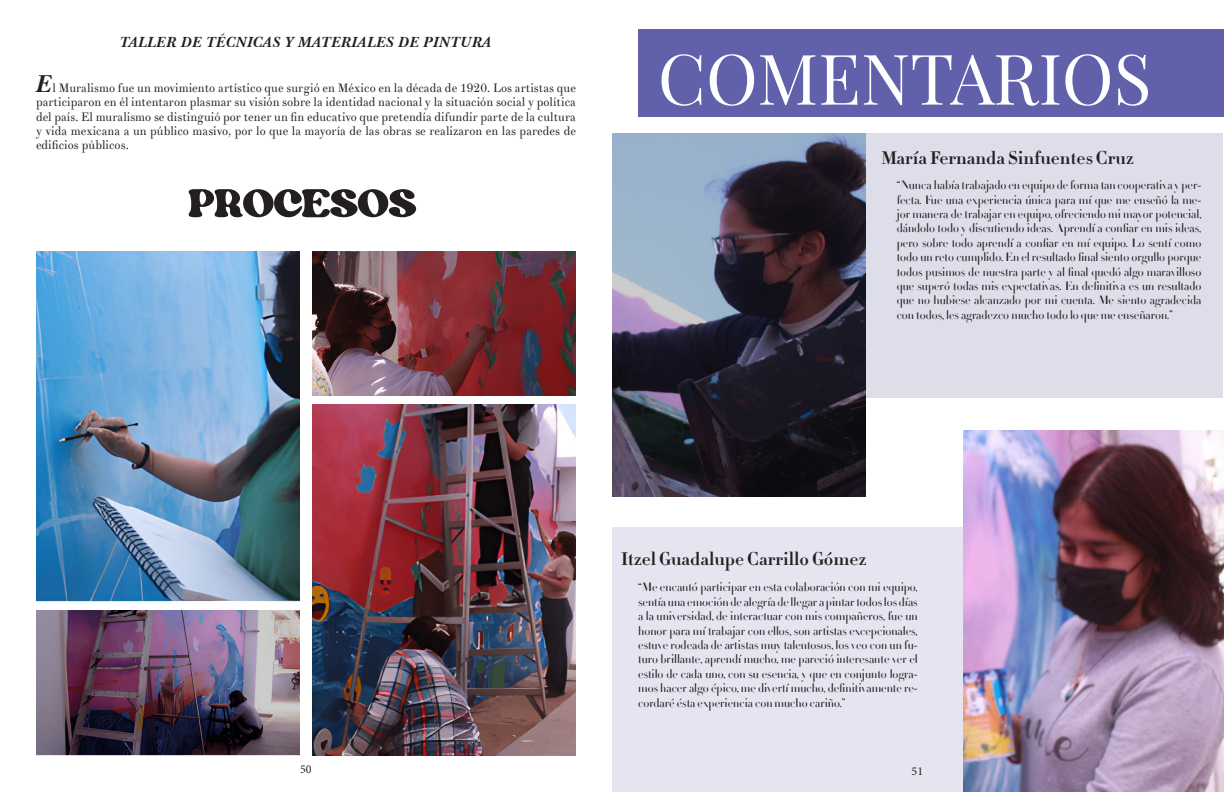
<style>
.page{position:relative;width:1224px;height:792px;background:#fff}
.page>*{position:absolute;margin:0;border:0;box-sizing:border-box;transform-origin:0 0}
.t1{font:70px "Playfair Display";color:#fff}
.t2{font:56px "Margin DEMO";color:#231f20}
.t3{font:18px "Didot HTF B06 Bold";color:#231f20}
.t4{font:italic 700 15px "Baskerville BT";color:#231f20}
.t5{font:12px/14.4px "Didot HTF M96 Medium";color:#231f20;text-align:justify}
.t6{font:12px/14.4px "Theano Didot";color:#231f20;text-align:justify}
.t7{font:12px "Minion Pro";color:#231f20}
.s1{font-family:"Baskerville BT";font-weight:700;font-style:italic;font-size:25px}
</style>
<div class="page">
<img style="left:36px;top:611px;width:264px;height:145px">
<img style="left:312px;top:251px;width:264px;height:145px">
<img style="left:312px;top:405px;width:264px;height:351px">
<img style="left:36px;top:251px;width:264px;height:351px">
<div style="left:638px;top:29px;width:586px;height:87px;background:#6160aa"></div>
<div style="left:612px;top:133px;width:611px;height:265px;background:#dedeeb"></div>
<img style="left:612px;top:134px;width:254px;height:362px">
<div style="left:612px;top:527px;width:605px;height:265px;background:#e6e4f0"></div>
<img style="left:963px;top:430px;width:260px;height:362px">
<p class="t4" style="left:120px;top:33px;width:373px">TALLER DE TÉCNICAS Y MATERIALES DE PINTURA</p>
<p class="t6" style="left:36px;top:81px;width:542px"><span class="s1">E</span>l Muralismo fue un movimiento artístico que surgió en México en la década de 1920. Los artistas que participaron en él intentaron plasmar su visión sobre la identidad nacional y la situación social y política del país. El muralismo se distinguió por tener un fin educativo que pretendía difundir parte de la cultura y vida mexicana a un público masivo, por lo que la mayoría de las obras se realizaron en las paredes de edificios públicos.</p>
<p class="t2" style="left:189px;top:168px;width:229px">PROCESOS</p>
<p class="t1" style="left:658px;top:24px;width:495px">COMENTARIOS</p>
<p class="t3" style="left:882px;top:146px;width:254px">María Fernanda Sinfuentes Cruz</p>
<p class="t5" style="left:897px;top:178px;width:306px">“Nunca había trabajado en equipo de forma tan cooperativa y per&shy;fecta. Fue una experiencia única para mí que me enseñó la me&shy;jor manera de trabajar en equipo, ofreciendo mi mayor potencial, dándolo todo y discutiendo ideas. Aprendí a confiar en mis ideas, pero sobre todo aprendí a confiar en mí equipo. Lo sentí como todo un reto cumplido. En el resultado final siento orgullo porque todos pusimos de nuestra parte y al final quedó algo maravilloso que superó todas mis expectativas. En definitiva es un resultado que no hubiese alcanzado por mi cuenta. Me siento agradecida con todos, les agradezco mucho todo lo que me enseñaron.”</p>
<p class="t7" style="left:300px;top:761px;width:13px">50</p>
<p class="t3" style="left:621px;top:547px;width:247px">Itzel Guadalupe Carrillo Gómez</p>
<p class="t5" style="left:638px;top:581px;width:281px">“Me encantó participar en esta colaboración con mi equipo, sentía una emoción de alegría de llegar a pintar todos los días a la universidad, de interactuar con mis compañeros, fue un honor para mí trabajar con ellos, son artistas excepcionales, estuve rodeada de artistas muy talentosos, los veo con un fu&shy;turo brillante, aprendí mucho, me pareció interesante ver el estilo de cada uno, con su esencia, y que en conjunto logra&shy;mos hacer algo épico, me divertí mucho, definitivamente re&shy;cordaré ésta experiencia con mucho cariño.”</p>
<p class="t7" style="left:912px;top:763px;width:13px">51</p>
</div>
